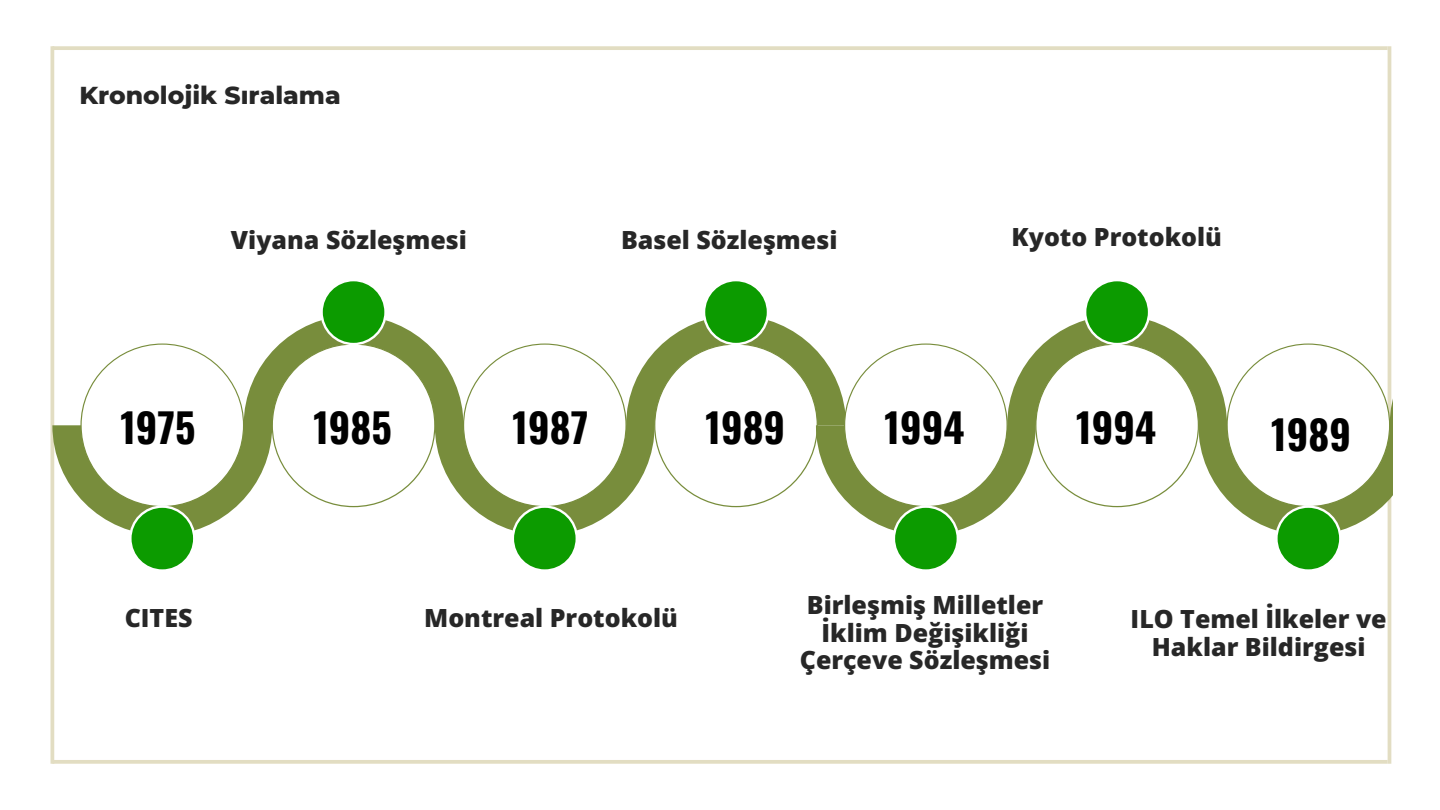
<style>
.page{position:relative;width:1440px;height:810px;background:#fff}
.page>*{position:absolute;margin:0;border:0;box-sizing:border-box;transform-origin:0 0}
.t1{font:700 40.2px "Oswald";color:#000}
.t2{font:800 25px/27.8px "Open Sans";color:#272727;text-align:center}
.t3{font:800 25px "Montserrat";color:#272727}
</style>
<div class="page">
<svg style="left:54px;top:46px;width:1334px;height:4px;background:#e3dfc6"></svg>
<svg style="left:54px;top:760px;width:1334px;height:4px;background:#e4dfc6"></svg>
<hr style="left:51px;top:46px;width:3px;height:718px;background:#e2ddc2">
<hr style="left:1388px;top:46px;width:3px;height:718px;background:#e2ddc2">
<svg style="left:52px;top:315px;width:689px;height:220px"></svg>
<svg style="left:80px;top:344px;width:164px;height:226px"></svg>
<svg style="left:272px;top:281px;width:163px;height:226px"></svg>
<svg style="left:463px;top:344px;width:164px;height:226px"></svg>
<svg style="left:654px;top:281px;width:162px;height:226px"></svg>
<svg style="left:816px;top:315px;width:577px;height:220px"></svg>
<svg style="left:844px;top:344px;width:164px;height:226px"></svg>
<svg style="left:1035px;top:281px;width:164px;height:226px"></svg>
<svg style="left:1227px;top:344px;width:163px;height:228px"></svg>
<h1 class="t3" style="left:79px;top:80px;width:263px">Kronolojik Sıralama</h1>
<p class="t2" style="left:231px;top:225px;width:238px">Viyana Sözleşmesi</p>
<p class="t2" style="left:621px;top:225px;width:218px">Basel Sözleşmesi</p>
<h1 class="t2" style="left:1012px;top:223px;width:212px">Kyoto Protokolü</h1>
<p class="t1" style="left:120px;top:396px;width:77px">1975</p>
<p class="t1" style="left:313px;top:396px;width:80px">1985</p>
<h1 class="t1" style="left:513px;top:396px;width:77px">1987</h1>
<h1 class="t1" style="left:705px;top:396px;width:81px">1989</h1>
<h1 class="t1" style="left:885px;top:396px;width:81px">1994</h1>
<p class="t1" style="left:1076px;top:396px;width:81px">1994</p>
<p class="t1" style="left:1271px;top:403px;width:81px">1989</p>
<p class="t2" style="left:125px;top:603px;width:69px">CITES</p>
<p class="t2" style="left:424px;top:603px;width:255px">Montreal Protokolü</p>
<h1 class="t2" style="left:800px;top:590px;width:252px">Birleşmiş Milletler<br>İklim Değişikliği<br>Çerçeve Sözleşmesi</h1>
<h2 class="t2" style="left:1131px;top:604px;width:258px">ILO Temel İlkeler ve<br>Haklar Bildirgesi</h2>
</div>
